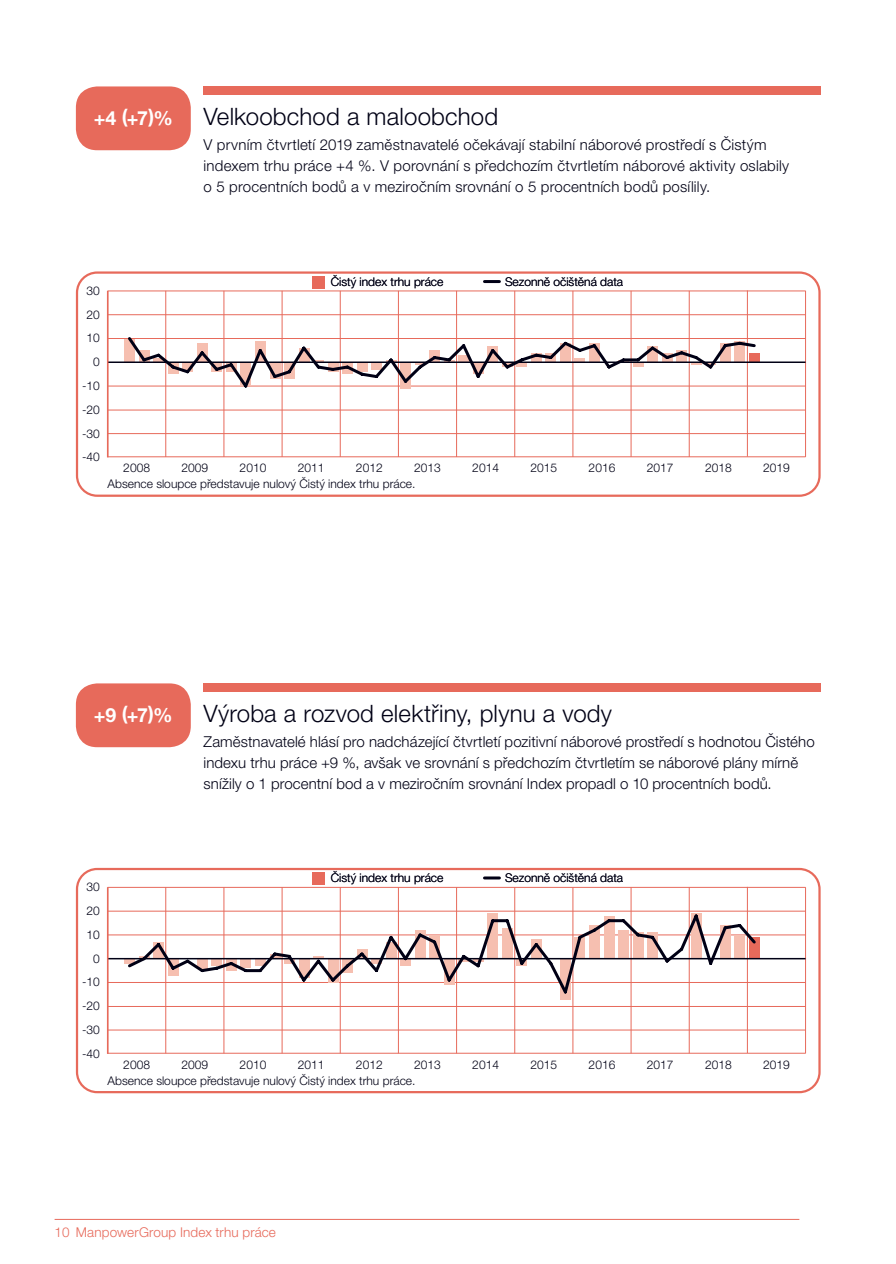
<style>
.page{position:relative;width:896px;height:1264px;background:#fff}
.page>*{position:absolute;margin:0;border:0;box-sizing:border-box;transform-origin:0 0}
.t1{font:300 24px "Helvetica Neue LT Pro";letter-spacing:.005em;color:#000015}
.t2{font:700 19.5px "Helvetica Neue LT Pro";color:#fff}
.t3{font:300 15px/21px "Helvetica Neue LT Pro";letter-spacing:.01em;color:#000015}
.t4{font:300 13.5px "Helvetica Neue LT Pro";letter-spacing:.01em;color:#e76a5b}
.t5{font:300 12px "Helvetica Neue LT Pro";color:#000015}
.t6{font:300 12px/23.7px "Helvetica Neue LT Std";color:#000015;text-align:right}
</style>
<div class="page">
<hr style="left:55px;top:1219px;width:744px;height:1px;background:#e76a5b">
<svg style="left:76px;top:271px;width:744px;height:226px"></svg>
<svg style="left:76px;top:868px;width:744px;height:225px"></svg>
<div style="left:203px;top:86px;width:617px;height:9px;background:#e76a5b"></div>
<div style="left:203px;top:683px;width:617px;height:9px;background:#e76a5b"></div>
<div style="left:76px;top:683px;width:115px;height:64px;background:#e76a5b;border-radius:21px"></div>
<div style="left:76px;top:86px;width:115px;height:64px;background:#e76a5b;border-radius:21px"></div>
<h2 class="t2" style="left:94px;top:106px;width:81px">+4 (+7)%</h2>
<p class="t6" style="left:82px;top:278px;width:19px">30<br>20<br>10<br>0 -10 -20 -30 -40</p>
<h1 class="t1" style="left:203px;top:102px;width:296px">Velkoobchod a maloobchod</h1>
<p class="t3" style="left:203px;top:134px;width:586px">V prvním čtvrtletí 2019 zaměstnavatelé očekávají stabilní náborové prostředí s Čistým indexem trhu práce +4 %. V porovnání s předchozím čtvrtletím náborové aktivity oslabily o 5 procentních bodů a v meziročním srovnání o 5 procentních bodů posílily.</p>
<p class="t5" style="left:330px;top:274px;width:114px">Čistý index trhu práce</p>
<p class="t5" style="left:505px;top:274px;width:120px">Sezonně očištěná data</p>
<p class="t6" style="left:123px;top:456px;width:28px">2008</p>
<p class="t6" style="left:181px;top:456px;width:28px">2009</p>
<p class="t6" style="left:239px;top:456px;width:28px">2010</p>
<p class="t6" style="left:298px;top:456px;width:28px">2011</p>
<p class="t6" style="left:356px;top:456px;width:28px">2012</p>
<p class="t6" style="left:414px;top:456px;width:28px">2013</p>
<p class="t6" style="left:472px;top:456px;width:28px">2014</p>
<p class="t6" style="left:530px;top:456px;width:28px">2015</p>
<p class="t6" style="left:588px;top:456px;width:28px">2016</p>
<p class="t6" style="left:646px;top:456px;width:28px">2017</p>
<p class="t6" style="left:704px;top:456px;width:28px">2018</p>
<p class="t6" style="left:762px;top:456px;width:28px">2019</p>
<p class="t5" style="left:108px;top:477px;width:309px">Absence sloupce představuje nulový Čistý index trhu práce.</p>
<h2 class="t2" style="left:94px;top:703px;width:80px">+9 (+7)%</h2>
<p class="t6" style="left:82px;top:875px;width:19px">30<br>20<br>10<br>0 -10 -20 -30 -40</p>
<h1 class="t1" style="left:203px;top:699px;width:410px">Výroba a rozvod elektřiny, plynu a vody</h1>
<p class="t3" style="left:203px;top:731px;width:612px">Zaměstnavatelé hlásí pro nadcházející čtvrtletí pozitivní náborové prostředí s hodnotou Čistého indexu trhu práce +9 %, avšak ve srovnání s předchozím čtvrtletím se náborové plány mírně snížily o 1 procentní bod a v meziročním srovnání Index propadl o 10 procentních bodů.</p>
<p class="t5" style="left:330px;top:870px;width:114px">Čistý index trhu práce</p>
<p class="t5" style="left:505px;top:870px;width:120px">Sezonně očištěná data</p>
<p class="t6" style="left:123px;top:1052px;width:28px">2008</p>
<p class="t6" style="left:181px;top:1052px;width:28px">2009</p>
<p class="t6" style="left:239px;top:1052px;width:28px">2010</p>
<p class="t6" style="left:298px;top:1052px;width:28px">2011</p>
<p class="t6" style="left:356px;top:1052px;width:28px">2012</p>
<p class="t6" style="left:414px;top:1052px;width:28px">2013</p>
<p class="t6" style="left:472px;top:1052px;width:28px">2014</p>
<p class="t6" style="left:530px;top:1052px;width:28px">2015</p>
<p class="t6" style="left:588px;top:1052px;width:28px">2016</p>
<p class="t6" style="left:646px;top:1052px;width:28px">2017</p>
<p class="t6" style="left:704px;top:1052px;width:28px">2018</p>
<p class="t6" style="left:762px;top:1052px;width:28px">2019</p>
<p class="t5" style="left:108px;top:1073px;width:309px">Absence sloupce představuje nulový Čistý index trhu práce.</p>
<p class="t4" style="left:55px;top:1224px;width:223px">10 ManpowerGroup Index trhu práce</p>
</div>
